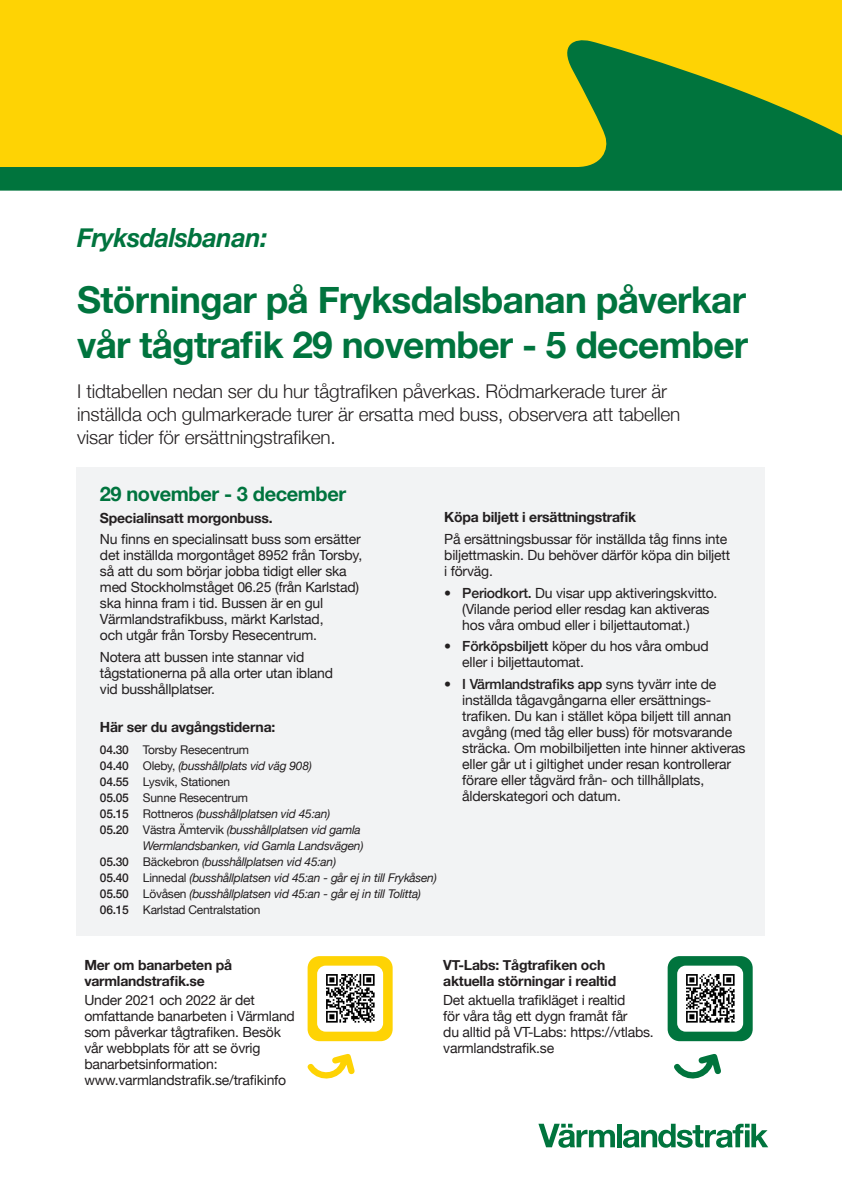
<style>
.page{position:relative;width:842px;height:1191px;background:#fff}
.page>*{position:absolute;margin:0;border:0;box-sizing:border-box;transform-origin:0 0}
.t1{font:700 37px/45px "Helvetica Neue";letter-spacing:-.02em;color:#00743e}
.t2{font:italic 700 26.5px "Helvetica Neue";letter-spacing:-.02em;color:#00743e;scale:.96 1}
.t3{font:700 20px "Helvetica Neue";letter-spacing:-.02em;color:#00743e}
.t4{font:300 19px/23px "Helvetica Neue";letter-spacing:-.01em;color:#231f20}
.t5{font:14px/16px "Helvetica Neue";letter-spacing:-.015em;color:#231f20}
.t6{font:700 14px/16px "Helvetica Neue";letter-spacing:-.015em;color:#231f20}
.t7{font:italic 12px/16px "Helvetica Neue";letter-spacing:-.02em;color:#231f20;text-align:right}
.t8{font:12px "Helvetica Neue";letter-spacing:-.02em;color:#231f20}
.s1{font-weight:500}
.s2{font-weight:500;font-style:normal}
.s3{font-style:normal}
</style>
<div class="page">
<div style="left:0;top:0;width:842px;height:174px;background:#fed304"></div>
<svg style="left:0;top:40px;width:842px;height:151px"></svg>
<svg style="left:538px;top:1123px;width:77px;height:24px"></svg>
<div style="left:617px;top:1123px;width:5px;height:24px;background:#00743d"></div>
<svg style="left:623px;top:1123px;width:145px;height:24px"></svg>
<div style="left:77px;top:467px;width:688px;height:468px;background:#f2f3f4"></div>
<div style="left:668px;top:956px;width:85px;height:85px;background:#00743d;border-radius:12px"></div>
<img style="left:677px;top:965px;width:66px;height:66px">
<div style="left:308px;top:956px;width:85px;height:85px;background:#fed304;border-radius:12px"></div>
<img style="left:317px;top:965px;width:66px;height:66px">
<svg style="left:307px;top:1054px;width:48px;height:25px"></svg>
<svg style="left:674px;top:1054px;width:47px;height:25px"></svg>
<p class="t2" style="left:77px;top:217px;width:200px">Fryksdalsbanan:</p>
<p class="t1" style="left:77px;top:278px;width:672px">Störningar på Fryksdalsbanan påverkar vår tågtrafik 29 november - 5 december</p>
<p class="t4" style="left:77px;top:378px;width:605px">I tidtabellen nedan ser du hur tågtrafiken påverkas. Rödmarkerade turer är inställda och gulmarkerade turer är ersatta med buss, observera att tabellen visar tider för ersättningstrafiken.</p>
<p class="t3" style="left:100px;top:478px;width:248px">29 november - 3 december</p>
<p class="t6" style="left:100px;top:510px;width:174px">Specialinsatt morgonbuss.</p>
<p class="t5" style="left:100px;top:532px;width:264px">Nu finns en specialinsatt buss som ersätter det inställda morgontåget 8952 från Torsby, så att du som börjar jobba tidigt eller ska med Stockholmståget 06.25 (från Karlstad) ska hinna fram i tid. Bussen är en gul Värmlandstrafikbuss, märkt Karlstad,<br>och utgår från Torsby Resecentrum.</p>
<p class="t5" style="left:100px;top:650px;width:235px">Notera att bussen inte stannar vid tågstationerna på alla orter utan ibland vid busshållplatser.</p>
<p class="t6" style="left:444px;top:510px;width:193px">Köpa biljett i ersättningstrafik</p>
<p class="t5" style="left:444px;top:532px;width:287px">På ersättningsbussar för inställda tåg finns inte biljettmaskin. Du behöver därför köpa din biljett i förväg.</p>
<p class="t5" style="left:462px;top:585px;width:257px;text-indent:-18px"><span class="s1">• Periodkort.</span> Du visar upp aktiveringskvitto. (Vilande period eller resdag kan aktiveras hos våra ombud eller i biljettautomat.)</p>
<p class="t5" style="left:462px;top:639px;width:248px;text-indent:-18px"><span class="s1">• Förköpsbiljett</span> köper du hos våra ombud eller i biljettautomat.</p>
<p class="t5" style="left:462px;top:677px;width:285px;text-indent:-18px"><span class="s1">• I Värmlandstrafiks app</span> syns tyvärr inte de inställda tågavgångarna eller ersättnings&shy;trafiken. Du kan i stället köpa biljett till annan avgång (med tåg eller buss) för motsvarande sträcka. Om mobilbiljetten inte hinner aktiveras eller går ut i giltighet under resan kontrollerar förare eller tågvärd från- och tillhållplats, ålderskategori och datum.</p>
<p class="t6" style="left:100px;top:720px;width:177px">Här ser du avgångstiderna:</p>
<p class="t8" style="left:100px;top:741px;width:151px"><span class="s1">04.30</span> Torsby Resecentrum</p>
<p class="t7" style="left:100px;top:758px;width:214px"><span class="s2">04.40</span> <span class="s3">Oleby,</span> (busshållplats vid väg 908)</p>
<p class="t8" style="left:100px;top:773px;width:132px"><span class="s1">04.55</span> Lysvik, Stationen</p>
<p class="t8" style="left:100px;top:789px;width:150px"><span class="s1">05.05</span> Sunne Resecentrum</p>
<p class="t7" style="left:100px;top:806px;width:232px"><span class="s2">05.15</span> <span class="s3">Rottneros</span> (busshållplatsen vid 45:an)</p>
<p class="t7" style="left:100px;top:822px;width:265px"><span class="s2">05.20</span> <span class="s3">Västra Ämtervik</span> (busshållplatsen vid gamla<br>Wermlandsbanken, vid Gamla Landsvägen)</p>
<p class="t7" style="left:100px;top:854px;width:238px"><span class="s2">05.30</span> <span class="s3">Bäckebron</span> (busshållplatsen vid 45:an)</p>
<p class="t7" style="left:100px;top:870px;width:338px"><span class="s2">05.40</span> <span class="s3">Linnedal</span> (busshållplatsen vid 45:an - går ej in till Frykåsen)</p>
<p class="t7" style="left:100px;top:886px;width:323px"><span class="s2">05.50</span> <span class="s3">Lövåsen</span> (busshållplatsen vid 45:an - går ej in till Tolitta)</p>
<p class="t8" style="left:100px;top:901px;width:162px"><span class="s1">06.15</span> Karlstad Centralstation</p>
<p class="t6" style="left:84px;top:957px;width:149px">Mer om banarbeten på varmlandstrafik.se</p>
<p class="t5" style="left:84px;top:992px;width:212px">Under 2021 och 2022 är det omfattande banarbeten i Värmland som påverkar tågtrafiken. Besök vår webbplats för att se övrig banarbetsinformation:</p>
<p class="t5" style="left:84px;top:1072px;width:203px">www.varmlandstrafik.se/trafikinfo</p>
<p class="t6" style="left:443px;top:957px;width:174px">VT-Labs: Tågtrafiken och aktuella störningar i realtid</p>
<p class="t5" style="left:443px;top:993px;width:212px">Det aktuella trafikläget i realtid<br>för våra tåg ett dygn framåt får<br>du alltid på VT-Labs: https://vtlabs. varmlandstrafik.se</p>
</div>
